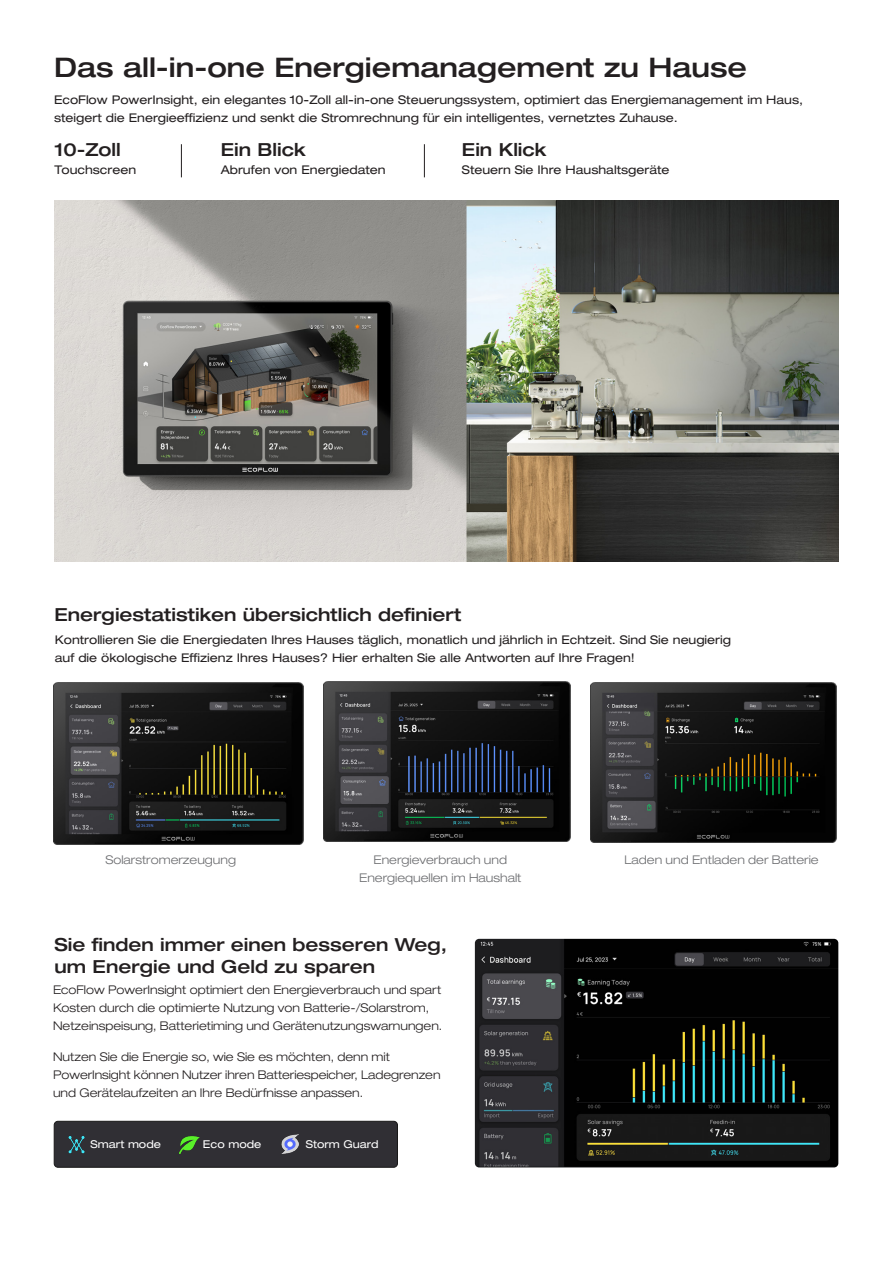
<style>
.page{position:relative;width:893px;height:1263px;background:#fff}
.page>*{position:absolute;margin:0;border:0;box-sizing:border-box;transform-origin:0 0}
.t1{font:500 expanded 27px "Helvetica Neue For Eco";color:#231f20}
.t2{font:500 expanded 18px/21.6px "Helvetica Neue For Eco";color:#231f20}
.t3{font:expanded 12px/18px "Helvetica Neue For Eco";color:#231f20}
.t4{font:300 expanded 12px/18px "Helvetica Neue For Eco";color:#231f20}
.t5{font:300 expanded 12px "Helvetica Neue For Eco";color:#6c6d70}
.t6{font:expanded 10.8px "Helvetica Neue For Eco";color:#fff}
</style>
<div class="page">
<img style="left:55px;top:201px;width:784px;height:360px">
<img style="left:54px;top:682px;width:249px;height:162px">
<img style="left:323px;top:682px;width:247px;height:160px">
<img style="left:590px;top:682px;width:247px;height:160px">
<hr style="left:181px;top:144px;width:1px;height:33px;background:#231f20">
<hr style="left:424px;top:144px;width:1px;height:33px;background:#231f20">
<div style="left:54px;top:1121px;width:343px;height:46px;background:#302f34;border-radius:4px"></div>
<div style="left:54px;top:1121px;width:344px;height:46px;border:1px solid #181818;border-radius:4px"></div>
<img style="left:179px;top:1136px;width:21px;height:18px">
<img style="left:68px;top:1136px;width:17px;height:18px">
<img style="left:282px;top:1135px;width:17px;height:19px">
<img style="left:475px;top:939px;width:363px;height:228px">
<p class="t1" style="left:54px;top:50px;width:695px">Das all-in-one Energiemanagement zu Hause</p>
<p class="t3" style="left:54px;top:90px;width:751px">EcoFlow PowerInsight, ein elegantes 10-Zoll all-in-one Steuerungssystem, optimiert das Energiemanagement im Haus, steigert die Energieeffizienz und senkt die Stromrechnung für ein intelligentes, vernetztes Zuhause.</p>
<p class="t2" style="left:55px;top:138px;width:68px">10-Zoll</p>
<p class="t2" style="left:221px;top:138px;width:86px">Ein Blick</p>
<p class="t2" style="left:462px;top:138px;width:86px">Ein Klick</p>
<p class="t3" style="left:55px;top:161px;width:83px">Touchscreen</p>
<p class="t3" style="left:221px;top:161px;width:166px">Abrufen von Energiedaten</p>
<p class="t3" style="left:462px;top:161px;width:209px">Steuern Sie Ihre Haushaltsgeräte</p>
<p class="t2" style="left:55px;top:603px;width:408px">Energiestatistiken übersichtlich definiert</p>
<p class="t3" style="left:55px;top:630px;width:678px">Kontrollieren Sie die Energiedaten Ihres Hauses täglich, monatlich und jährlich in Echtzeit. Sind Sie neugierig auf die ökologische Effizienz Ihres Hauses? Hier erhalten Sie alle Antworten auf Ihre Fragen!</p>
<p class="t5" style="left:105px;top:853px;width:132px">Solarstromerzeugung</p>
<p class="t5" style="left:374px;top:853px;width:135px">Energieverbrauch und</p>
<p class="t5" style="left:624px;top:853px;width:196px">Laden und Entladen der Batterie</p>
<p class="t5" style="left:359px;top:871px;width:164px">Energiequellen im Haushalt</p>
<p class="t2" style="left:55px;top:933px;width:394px">Sie finden immer einen besseren Weg, um Energie und Geld zu sparen</p>
<p class="t4" style="left:53px;top:981px;width:391px">EcoFlow PowerInsight optimiert den Energieverbrauch und spart<br>Kosten durch die optimierte Nutzung von Batterie-/Solarstrom,<br>Netzeinspeisung, Batterietiming und Gerätenutzungswarnungen.</p>
<p class="t4" style="left:53px;top:1047px;width:389px">Nutzen Sie die Energie so, wie Sie es möchten, denn mit<br>PowerInsight können Nutzer ihren Batteriespeicher, Ladegrenzen und Gerätelaufzeiten an Ihre Bedürfnisse anpassen.</p>
<p class="t6" style="left:91px;top:1137px;width:72px">Smart mode</p>
<p class="t6" style="left:203px;top:1137px;width:60px">Eco mode</p>
<p class="t6" style="left:306px;top:1137px;width:74px">Storm Guard</p>
</div>
